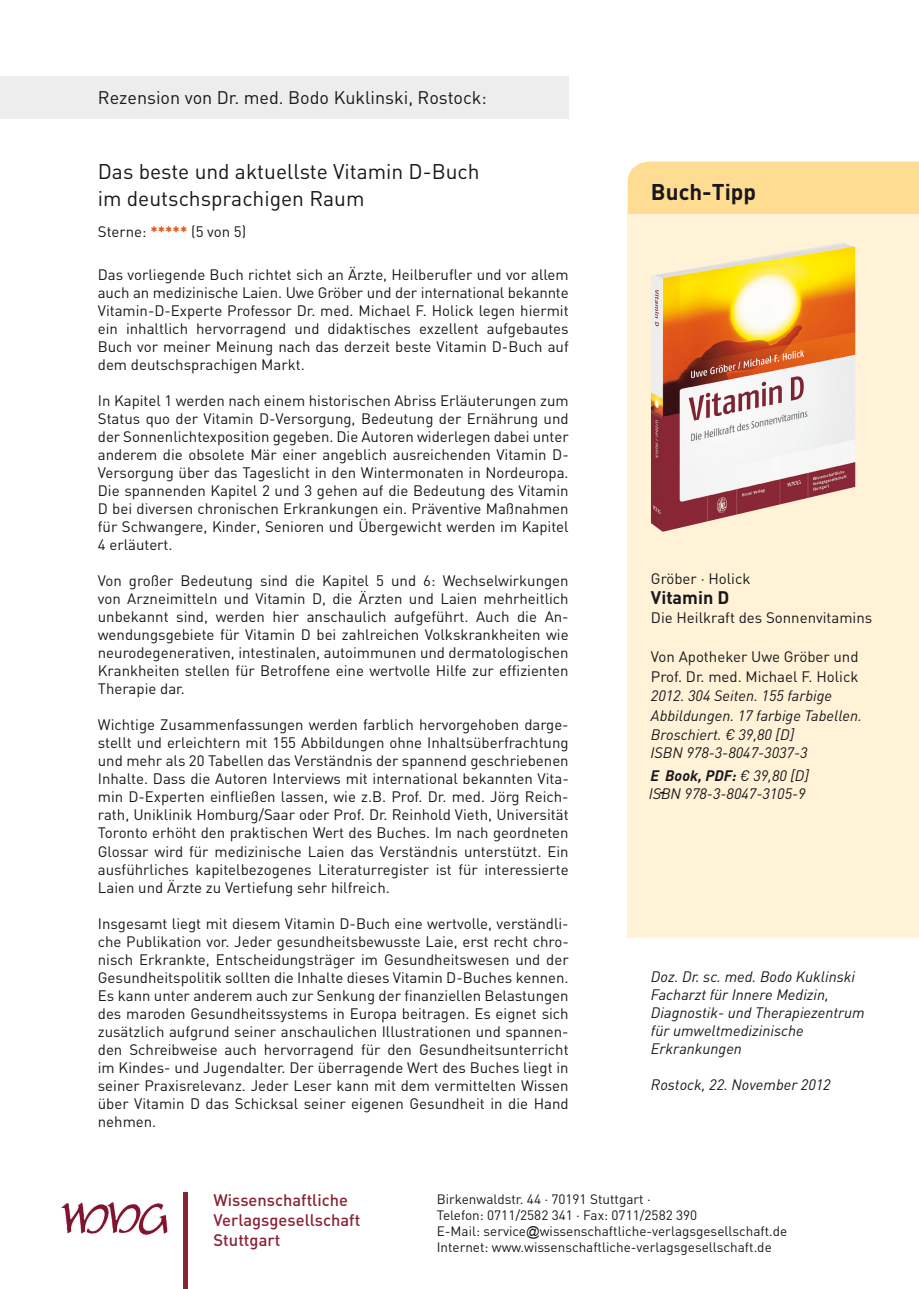
<style>
.page{position:relative;width:919px;height:1289px;background:#fff}
.page>*{position:absolute;margin:0;border:0;box-sizing:border-box;transform-origin:0 0}
.t1{font:700 22.5px "DIN";color:#1a171c}
.t2{font:21px/27px "DIN";color:#1a171c}
.t3{font:18px "DIN";color:#1a171c}
.t4{font:700 18px "DIN";color:#1a171c}
.t5{font:500 16.5px/19.8px "DIN";color:#8a2336}
.t6{font:15px/18px "DIN";color:#1a171c;text-align:justify}
.t7{font:italic 15px/18px "DIN";color:#1a171c}
.t8{font:italic 700 15px "DIN";color:#1a171c}
.t9{font:13.5px/16.2px "DIN";color:#1a171c}
.s1{font-weight:700;color:#e0551b}
.s2{font-weight:700}
.s3{font-family:"Arial"}
</style>
<div class="page">
<div style="left:0;top:77px;width:568px;height:42px;background:#ededee"></div>
<img style="left:61px;top:1202px;width:107px;height:33px">
<hr style="left:183px;top:1192px;width:4px;height:96px;background:#8a2336">
<div style="left:627px;top:162px;width:291px;height:53px;background:#fedd93"></div>
<div style="left:627px;top:215px;width:291px;height:723px;background:#fff2d6"></div>
<img style="left:651px;top:243px;width:204px;height:288px">
<p class="t3" style="left:98px;top:86px;width:390px">Rezension von Dr. med. Bodo Kuklinski, Rostock:</p>
<h2 class="t2" style="left:98px;top:157px;width:383px">Das beste und aktuellste Vitamin D-Buch im deutschsprachigen Raum</h2>
<p class="t6" style="left:98px;top:222px;width:150px">Sterne: <span class="s1">*****</span> (5 von 5)</p>
<p class="t6" style="left:98px;top:265px;width:472px">Das vorliegende Buch richtet sich an Ärzte, Heilberufler und vor allem auch an medizinische Laien. Uwe Gröber und der international bekannte Vitamin-D-Experte Professor Dr. med. Michael F. Holick legen hiermit ein inhaltlich hervorragend und didaktisches exzellent aufgebautes Buch vor meiner Meinung nach das derzeit beste Vitamin D-Buch auf dem deutschsprachigen Markt.</p>
<p class="t6" style="left:98px;top:391px;width:472px">In Kapitel 1 werden nach einem historischen Abriss Erläuterungen zum Status quo der Vitamin D-Versorgung, Bedeutung der Ernährung und der Sonnenlichtexposition gegeben. Die Autoren widerlegen dabei unter anderem die obsolete Mär einer angeblich ausreichenden Vitamin D-Versorgung über das Tageslicht in den Wintermonaten in Nordeuropa.<br>Die spannenden Kapitel 2 und 3 gehen auf die Bedeutung des Vitamin D bei diversen chronischen Erkrankungen ein. Präventive Maßnahmen für Schwangere, Kinder, Senioren und Übergewicht werden im Kapitel 4 erläutert.</p>
<p class="t6" style="left:98px;top:571px;width:472px">Von großer Bedeutung sind die Kapitel 5 und 6: Wechselwirkungen von Arzneimitteln und Vitamin D, die Ärzten und Laien mehrheitlich unbekannt sind, werden hier anschaulich aufgeführt. Auch die An&shy;wendungsgebiete für Vitamin D bei zahlreichen Volkskrankheiten wie neurodegenerativen, intestinalen, autoimmunen und dermatologischen Krankheiten stellen für Betroffene eine wertvolle Hilfe zur effizienten Therapie dar.</p>
<p class="t6" style="left:98px;top:715px;width:472px">Wichtige Zusammenfassungen werden farblich hervorgehoben darge&shy;stellt und erleichtern mit 155 Abbildungen ohne Inhaltsüberfrachtung und mehr als 20 Tabellen das Verständnis der spannend geschriebenen Inhalte. Dass die Autoren Interviews mit international bekannten Vita&shy;min D-Experten einfließen lassen, wie z.B. Prof. Dr. med. Jörg Reich&shy;rath, Uniklinik Homburg/Saar oder Prof. Dr. Reinhold Vieth, Universität Toronto erhöht den praktischen Wert des Buches. Im nach geordneten Glossar wird für medizinische Laien das Verständnis unterstützt. Ein ausführliches kapitelbezogenes Literaturregister ist für interessierte Laien und Ärzte zu Vertiefung sehr hilfreich.</p>
<p class="t6" style="left:98px;top:913px;width:472px">Insgesamt liegt mit diesem Vitamin D-Buch eine wertvolle, verständli&shy;che Publikation vor. Jeder gesundheitsbewusste Laie, erst recht chro&shy;nisch Erkrankte, Entscheidungsträger im Gesundheitswesen und der Gesundheitspolitik sollten die Inhalte dieses Vitamin D-Buches kennen.<br>Es kann unter anderem auch zur Senkung der finanziellen Belastungen des maroden Gesundheitssystems in Europa beitragen. Es eignet sich zusätzlich aufgrund seiner anschaulichen Illustrationen und spannen&shy;den Schreibweise auch hervorragend für den Gesundheitsunterricht im Kindes- und Jugendalter. Der überragende Wert des Buches liegt in seiner Praxisrelevanz. Jeder Leser kann mit dem vermittelten Wissen über Vitamin D das Schicksal seiner eigenen Gesundheit in die Hand nehmen.</p>
<h1 class="t1" style="left:651px;top:177px;width:107px">Buch-Tipp</h1>
<p class="t6" style="left:651px;top:569px;width:101px">Gröber · Holick</p>
<p class="t4" style="left:651px;top:585px;width:80px">Vitamin D</p>
<p class="t6" style="left:651px;top:608px;width:223px">Die Heilkraft des Sonnenvitamins</p>
<p class="t6" style="left:651px;top:646px;width:209px;line-height:19.5px">Von Apotheker Uwe Gröber und<br>Prof. Dr. med. Michael F. Holick</p>
<p class="t7" style="left:651px;top:685px;width:212px;line-height:19.5px">2012. 304 Seiten. 155 farbige<br>Abbildungen. 17 farbige Tabellen.<br>Broschiert. € 39,80 [D]</p>
<p class="t7" style="left:650px;top:741px;width:160px;line-height:22.5px">ISBN 978-3-8047-3037-3<br><span class="s2">E Book, PDF:</span> € ,80 [D]</p>
<p class="t8" style="left:659px;top:782px;width:8px">-</p>
<p class="t7" style="left:753px;top:766px;width:16px">39</p>
<p class="t7" style="left:648px;top:784px;width:158px">ISBN 978-3-8047-3105-9</p>
<p class="t7" style="left:651px;top:966px;width:215px">Doz. Dr. sc. med. Bodo Kuklinski<br>Facharzt für Innere Medizin,<br>Diagnostik- und Therapiezentrum für umweltmedizinische<br>Erkrankungen</p>
<p class="t7" style="left:651px;top:1074px;width:181px">Rostock, 22. November 2012</p>
<p class="t5" style="left:213px;top:1189px;width:148px">Wissenschaftliche<br>Verlagsgesellschaft<br>Stuttgart</p>
<p class="t9" style="left:436px;top:1190px;width:352px">Birkenwaldstr. 44 · 70191 Stuttgart ·<br>Telefon: 0711/2582 341 · Fax: 0711/2582 390<br>E-Mail: service<span class="s3">@</span>wissenschaftliche-verlagsgesellschaft.de Internet: www.wissenschaftliche-verlagsgesellschaft.de</p>
</div>
